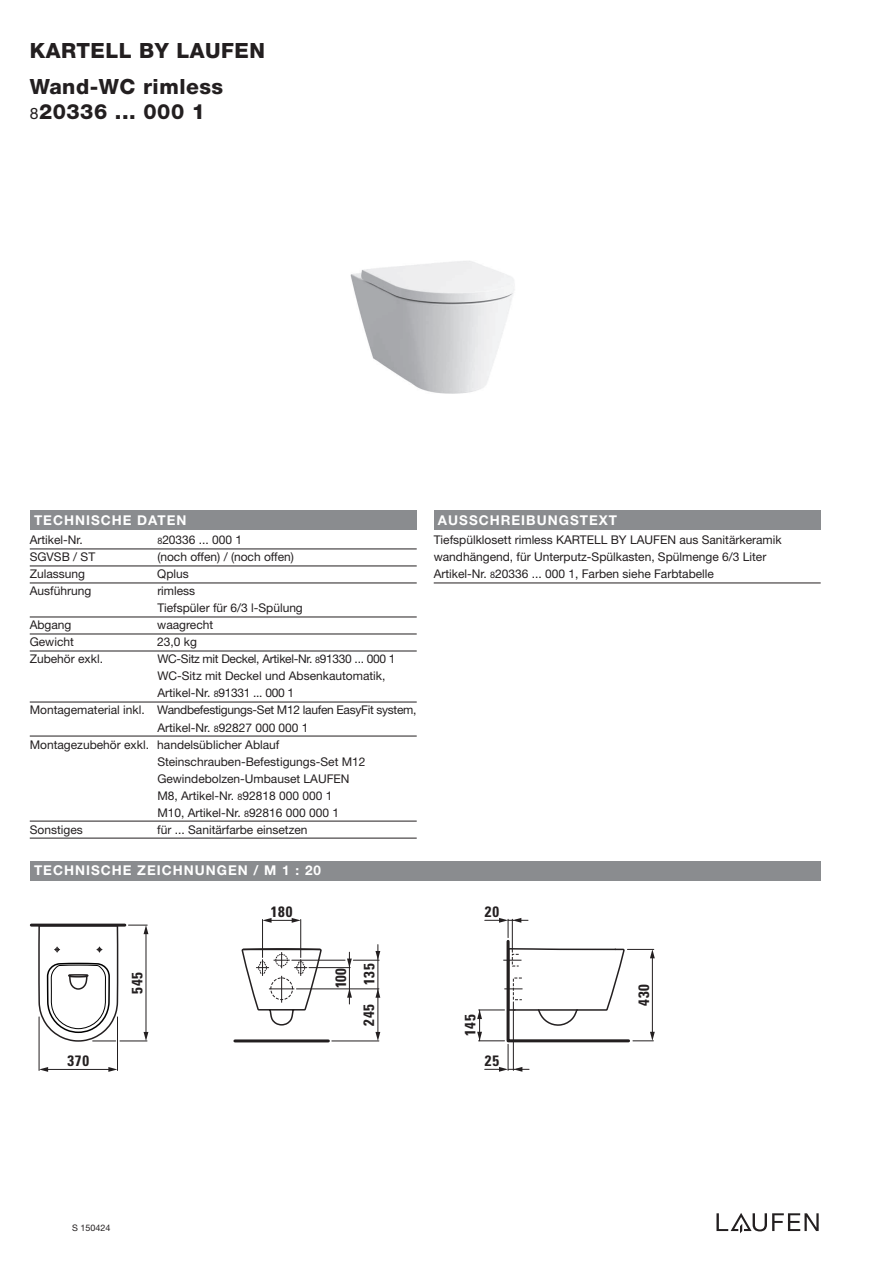
<style>
.page{position:relative;width:893px;height:1263px;background:#fff}
.page>*{position:absolute;margin:0;border:0;box-sizing:border-box;transform-origin:0 0}
.t1{font:800 21px/25.5px "Helvetica Neue";letter-spacing:.025em;color:#231f20}
.t2{font:700 condensed 15px/28.2px "Univers";letter-spacing:.05em;color:#231f20}
.t3{font:700 13.5px "Helvetica Neue";letter-spacing:.075em;color:#fff}
.t4{font:12px/17px "Helvetica Neue";color:#231f20}
.t5{font:12px "Helvetica Neue";letter-spacing:-.025em;color:#231f20}
.t6{font:9px "Helvetica Neue";color:#231f20}
.s1{font-weight:400;font-size:15.75px}
.s2{font-size:9px}
</style>
<div class="page">
<div style="left:30px;top:861px;width:791px;height:19px;background:#8a8c8f"></div>
<div style="left:30px;top:510px;width:387px;height:19px;background:#8a8c8f"></div>
<div style="left:434px;top:510px;width:387px;height:19px;background:#8a8c8f"></div>
<svg style="left:716px;top:1213px;width:103px;height:20px"></svg>
<svg style="left:241px;top:947px;width:82px;height:79px"></svg>
<hr style="left:31px;top:923px;width:94px;height:3px;background:#231f20">
<hr style="left:235px;top:1039px;width:93px;height:3px;background:#231f20">
<svg style="left:38px;top:923px;width:110px;height:149px"></svg>
<hr style="left:146px;top:932px;width:1px;height:102px;background:#231f20">
<hr style="left:262px;top:919px;width:1px;height:38px;background:#231f20">
<hr style="left:300px;top:919px;width:1px;height:38px;background:#231f20">
<svg style="left:262px;top:918px;width:39px;height:5px"></svg>
<hr style="left:309px;top:967px;width:41px;height:1px;background:#231f20">
<svg style="left:347px;top:988px;width:5px;height:10px"></svg>
<hr style="left:349px;top:952px;width:1px;height:52px;background:#231f20">
<hr style="left:332px;top:1041px;width:47px;height:1px;background:#231f20">
<svg style="left:375px;top:989px;width:5px;height:9px"></svg>
<svg style="left:375px;top:1032px;width:5px;height:9px"></svg>
<hr style="left:378px;top:944px;width:1px;height:88px;background:#231f20">
<hr style="left:292px;top:960px;width:53px;height:1px;background:#231f20">
<svg style="left:347px;top:951px;width:33px;height:17px"></svg>
<hr style="left:296px;top:989px;width:83px;height:1px;background:#231f20">
<svg style="left:477px;top:918px;width:178px;height:154px"></svg>
<hr style="left:30px;top:549px;width:387px;height:1px;background:#231f20">
<hr style="left:30px;top:566px;width:387px;height:1px;background:#231f20">
<hr style="left:30px;top:583px;width:387px;height:1px;background:#231f20">
<hr style="left:30px;top:617px;width:387px;height:1px;background:#231f20">
<hr style="left:30px;top:634px;width:387px;height:1px;background:#231f20">
<hr style="left:30px;top:651px;width:387px;height:1px;background:#231f20">
<hr style="left:30px;top:702px;width:387px;height:1px;background:#231f20">
<hr style="left:30px;top:736px;width:387px;height:1px;background:#231f20">
<hr style="left:30px;top:821px;width:387px;height:1px;background:#231f20">
<hr style="left:30px;top:838px;width:387px;height:1px;background:#231f20">
<hr style="left:434px;top:583px;width:387px;height:1px;background:#231f20">
<img style="left:350px;top:261px;width:165px;height:133px">
<h1 class="t1" style="left:30px;top:39px;width:237px">KARTELL BY LAUFEN</h1>
<h1 class="t1" style="left:30px;top:75px;width:195px">Wand-WC rimless<br><span class="s1">8</span>20336 ... 000 1</h1>
<p class="t3" style="left:34px;top:515px;width:154px">TECHNISCHE DATEN</p>
<p class="t3" style="left:438px;top:515px;width:181px">AUSSCHREIBUNGSTEXT</p>
<p class="t4" style="left:30px;top:533px;width:55px">Artikel-Nr.</p>
<p class="t4" style="left:157px;top:533px;width:86px"><span class="s2">8</span>20336 ... 000 1</p>
<p class="t4" style="left:30px;top:550px;width:67px">SGVSB / ST</p>
<p class="t4" style="left:157px;top:550px;width:138px">(noch offen) / (noch offen)</p>
<p class="t4" style="left:30px;top:567px;width:57px">Zulassung</p>
<p class="t4" style="left:157px;top:567px;width:33px">Qplus</p>
<p class="t4" style="left:30px;top:584px;width:63px">Ausführung</p>
<p class="t4" style="left:157px;top:584px;width:147px">rimless<br>Tiefspüler für 6/3 l-Spülung</p>
<p class="t4" style="left:30px;top:618px;width:43px">Abgang</p>
<p class="t4" style="left:157px;top:618px;width:57px">waagrecht</p>
<p class="t4" style="left:30px;top:635px;width:46px">Gewicht</p>
<p class="t4" style="left:157px;top:635px;width:41px">23,0 kg</p>
<p class="t4" style="left:30px;top:652px;width:75px">Zubehör exkl.</p>
<p class="t5" style="left:157px;top:655px;width:240px">WC-Sitz mit Deckel, Artikel-Nr. <span class="s2">8</span>91330 ... 000 1</p>
<p class="t4" style="left:157px;top:669px;width:230px">WC-Sitz mit Deckel und Absenkautomatik,</p>
<p class="t4" style="left:157px;top:686px;width:138px">Artikel-Nr. <span class="s2">8</span>91331 ... 000 1</p>
<p class="t5" style="left:30px;top:706px;width:388px">Montagematerial inkl. Wandbefestigungs-Set M12 laufen EasyFit system,</p>
<p class="t4" style="left:157px;top:720px;width:153px">Artikel-Nr. <span class="s2">8</span>92827 000 000 1</p>
<p class="t4" style="left:30px;top:737px;width:251px">Montagezubehör exkl. handelsüblicher Ablauf</p>
<p class="t4" style="left:157px;top:754px;width:210px">Steinschrauben-Befestigungs-Set M12</p>
<p class="t4" style="left:157px;top:771px;width:194px">Gewindebolzen-Umbauset LAUFEN</p>
<p class="t4" style="left:157px;top:788px;width:177px">M8, Artikel-Nr. <span class="s2">8</span>92818 000 000 1</p>
<p class="t4" style="left:157px;top:805px;width:183px">M10, Artikel-Nr. <span class="s2">8</span>92816 000 000 1</p>
<p class="t4" style="left:30px;top:822px;width:55px">Sonstiges</p>
<p class="t4" style="left:157px;top:822px;width:152px">für ... Sanitärfarbe einsetzen</p>
<p class="t3" style="left:34px;top:866px;width:289px">TECHNISCHE ZEICHNUNGEN / M 1 : 20</p>
<p class="t2" style="left:271px;top:899px;width:23px">180</p>
<p class="t4" style="left:434px;top:533px;width:349px">Tiefspülklosett rimless KARTELL BY LAUFEN aus Sanitärkeramik wandhängend, für Unterputz-Spülkasten, Spülmenge 6/3 Liter<br>Artikel-Nr. <span class="s2">8</span>20336 ... 000 1, Farben siehe Farbtabelle</p>
<p class="t2" style="left:485px;top:899px;width:16px">20</p>
<p class="t2" style="left:68px;top:1048px;width:23px">370</p>
<p class="t2" style="left:125px;top:994px;width:23px;rotate:-90deg">545</p>
<p class="t6" style="left:72px;top:1224px;width:40px">S 150424</p>
<p class="t2" style="left:328px;top:988px;width:26px;rotate:-90deg">100<br>135</p>
<p class="t2" style="left:356px;top:1026px;width:23px;rotate:-90deg">245</p>
<p class="t2" style="left:457px;top:1036px;width:23px;rotate:-90deg">145</p>
<p class="t2" style="left:485px;top:1048px;width:16px">25</p>
<p class="t2" style="left:631px;top:1006px;width:23px;rotate:-90deg">430</p>
</div>
